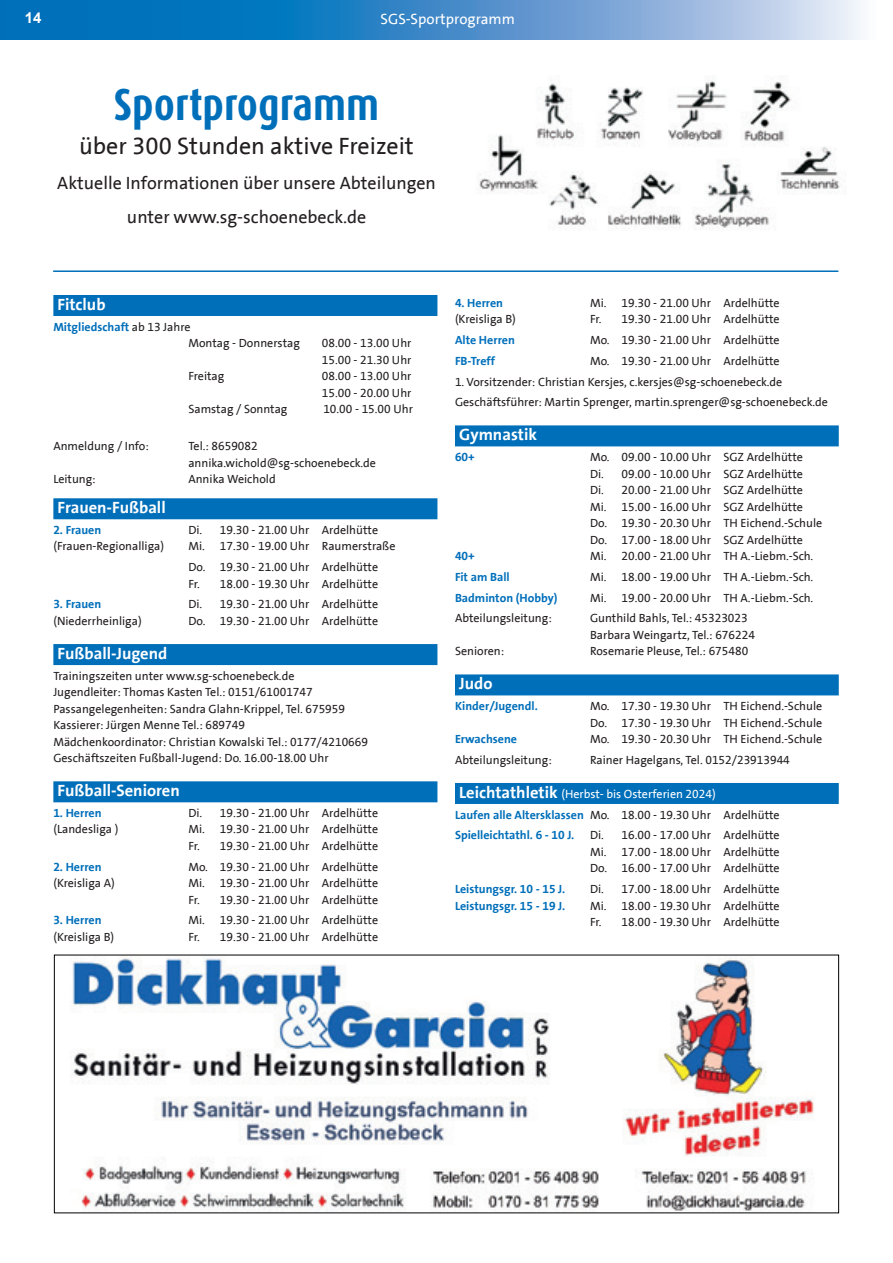
<style>
.page{position:relative;width:893px;height:1263px;background:#fff}
.page>*{position:absolute;margin:0;border:0;box-sizing:border-box;transform-origin:0 0}
.t1{font:700 45px "Dax Condensed";color:#006fba}
.t2{font:24px "The Sans Office";color:#231f20}
.t3{font:18px/34.5px "The Sans Office";color:#231f20;text-align:center}
.t4{font:700 16.5px "The Sans Office";color:#fff}
.Sportamagazin{font:15px "The Sans Office";color:#fff}
.t5{font:700 15px "Arial";color:#fff}
.t6{font:12px/16.5px "The Sans Office";color:#231f20}
.t7{font:700 12px "The Sans Office";color:#006fba}
.t8{font:12px "The Sans Office";color:#fff}
.s1{font-weight:700;color:#006fba}
.s2{font-weight:700;font-size:16.5px}
</style>
<div class="page">
<svg style="left:0;top:0;width:862px;height:40px;background:#4d95cd"></svg>
<img style="left:72px;top:958px;width:742px;height:253px">
<div style="left:53px;top:295px;width:384px;height:21px;background:#006fba"></div>
<div style="left:53px;top:498px;width:384px;height:21px;background:#006fba"></div>
<div style="left:53px;top:644px;width:384px;height:21px;background:#006fba"></div>
<div style="left:53px;top:781px;width:384px;height:21px;background:#006fba"></div>
<div style="left:455px;top:425px;width:384px;height:21px;background:#006fba"></div>
<div style="left:455px;top:674px;width:384px;height:21px;background:#006fba"></div>
<div style="left:455px;top:783px;width:384px;height:21px;background:#006fba"></div>
<img style="left:478px;top:80px;width:362px;height:149px">
<hr style="left:53px;top:270px;width:785px;height:2px;background:#006fba">
<p class="t5" style="left:25px;top:8px;width:18px">14</p>
<p class="Sportamagazin" style="left:381px;top:10px;width:136px">SGS-Sportprogramm</p>
<p class="t1" style="left:114px;top:79px;width:267px">Sportprogramm</p>
<p class="t2" style="left:79px;top:131px;width:336px">über 300 Stunden aktive Freizeit</p>
<p class="t3" style="left:57px;top:166px;width:380px">Aktuelle Informationen über unsere Abteilungen unter www.sg-schoenebeck.de</p>
<p class="t4" style="left:58px;top:294px;width:49px">Fitclub</p>
<p class="t6" style="left:188px;top:318px;width:113px;text-indent:-135px"><span class="s1">Mitgliedschaft</span> ab 13 Jahre<br>Montag - Donnerstag</p>
<p class="t6" style="left:322px;top:335px;width:91px">08.00 - 13.00 Uhr<br>15.00 - 21.30 Uhr</p>
<p class="t6" style="left:188px;top:368px;width:37px">Freitag</p>
<p class="t6" style="left:322px;top:368px;width:91px">08.00 - 13.00 Uhr<br>15.00 - 20.00 Uhr</p>
<p class="t6" style="left:188px;top:401px;width:101px">Samstag / Sonntag</p>
<p class="t6" style="left:323px;top:401px;width:91px">10.00 - 15.00 Uhr</p>
<p class="t6" style="left:53px;top:438px;width:97px">Anmeldung / Info:</p>
<p class="t6" style="left:188px;top:438px;width:189px">Tel.: 8659082 annika.wichold@sg-schoenebeck.de</p>
<p class="t6" style="left:53px;top:471px;width:44px">Leitung:</p>
<p class="t6" style="left:188px;top:471px;width:89px">Annika Weichold</p>
<p class="t4" style="left:58px;top:497px;width:110px">Frauen-Fußball</p>
<p class="t7" style="left:53px;top:522px;width:49px">2. Frauen</p>
<p class="t6" style="left:188px;top:522px;width:191px">Di. 19.30 - 21.00 Uhr Ardelhütte</p>
<p class="t6" style="left:53px;top:538px;width:112px">(Frauen-Regionalliga)</p>
<p class="t6" style="left:188px;top:538px;width:209px">Mi. 17.30 - 19.00 Uhr Raumerstraße</p>
<p class="t6" style="left:188px;top:559px;width:191px">Do. 19.30 - 21.00 Uhr Ardelhütte<br>Fr. 18.00 - 19.30 Uhr Ardelhütte</p>
<p class="t7" style="left:53px;top:597px;width:49px">3. Frauen</p>
<p class="t6" style="left:188px;top:596px;width:191px">Di. 19.30 - 21.00 Uhr Ardelhütte</p>
<p class="t6" style="left:53px;top:613px;width:90px">(Niederrheinliga)</p>
<p class="t6" style="left:188px;top:613px;width:191px">Do. 19.30 - 21.00 Uhr Ardelhütte</p>
<p class="t4" style="left:58px;top:643px;width:111px">Fußball-Jugend</p>
<p class="t6" style="left:53px;top:667px;width:316px">Trainingszeiten unter www.sg-schoenebeck.de<br>Jugendleiter: Thomas Kasten Tel.: 0151/61001747<br>Passangelegenheiten: Sandra Glahn-Krippel, Tel. 675959<br>Kassierer: Jürgen Menne Tel.: 689749<br>Mädchenkoordinator: Christian Kowalski Tel.: 0177/4210669<br>Geschäftszeiten Fußball-Jugend: Do. 16.00-18.00 Uhr</p>
<p class="t4" style="left:58px;top:780px;width:124px">Fußball-Senioren</p>
<p class="t7" style="left:53px;top:805px;width:50px">1. Herren</p>
<p class="t6" style="left:188px;top:805px;width:191px">Di. 19.30 - 21.00 Uhr Ardelhütte</p>
<p class="t6" style="left:53px;top:821px;width:67px">(Landesliga )</p>
<p class="t6" style="left:188px;top:821px;width:191px">Mi. 19.30 - 21.00 Uhr Ardelhütte<br>Fr. 19.30 - 21.00 Uhr Ardelhütte</p>
<p class="t7" style="left:53px;top:859px;width:50px">2. Herren</p>
<p class="t6" style="left:188px;top:858px;width:191px">Mo. 19.30 - 21.00 Uhr Ardelhütte</p>
<p class="t6" style="left:53px;top:875px;width:63px">(Kreisliga A)</p>
<p class="t6" style="left:188px;top:875px;width:191px">Mi. 19.30 - 21.00 Uhr Ardelhütte<br>Fr. 19.30 - 21.00 Uhr Ardelhütte</p>
<p class="t7" style="left:53px;top:913px;width:50px">3. Herren</p>
<p class="t6" style="left:188px;top:912px;width:191px">Mi. 19.30 - 21.00 Uhr Ardelhütte</p>
<p class="t6" style="left:53px;top:929px;width:62px">(Kreisliga B)</p>
<p class="t6" style="left:188px;top:929px;width:191px">Fr. 19.30 - 21.00 Uhr Ardelhütte</p>
<p class="t7" style="left:455px;top:295px;width:50px">4. Herren</p>
<p class="t6" style="left:590px;top:295px;width:191px">Mi. 19.30 - 21.00 Uhr Ardelhütte</p>
<p class="t6" style="left:455px;top:311px;width:62px">(Kreisliga B)</p>
<p class="t6" style="left:590px;top:311px;width:191px">Fr. 19.30 - 21.00 Uhr Ardelhütte</p>
<p class="t7" style="left:455px;top:332px;width:61px">Alte Herren</p>
<p class="t6" style="left:590px;top:332px;width:191px">Mo. 19.30 - 21.00 Uhr Ardelhütte</p>
<p class="t7" style="left:455px;top:353px;width:42px">FB-Treff</p>
<p class="t6" style="left:590px;top:353px;width:191px">Mo. 19.30 - 21.00 Uhr Ardelhütte</p>
<p class="t6" style="left:455px;top:373px;width:329px">1. Vorsitzender: Christian Kersjes, c.kersjes@sg-schoenebeck.de</p>
<p class="t6" style="left:455px;top:394px;width:374px">Geschäftsführer: Martin Sprenger, martin.sprenger@sg-schoenebeck.de</p>
<p class="t4" style="left:459px;top:424px;width:79px">Gymnastik</p>
<p class="t7" style="left:455px;top:449px;width:21px">60+</p>
<p class="t6" style="left:590px;top:449px;width:234px">Mo. 09.00 - 10.00 Uhr SGZ Ardelhütte<br>Di. 09.00 - 10.00 Uhr SGZ Ardelhütte<br>Di. 20.00 - 21.00 Uhr SGZ Ardelhütte Mi. 15.00 - 16.00 Uhr SGZ Ardelhütte Do. 19.30 - 20.30 Uhr TH Eichend.-Schule Do. 17.00 - 18.00 Uhr SGZ Ardelhütte</p>
<p class="t7" style="left:455px;top:548px;width:21px">40+</p>
<p class="t6" style="left:590px;top:548px;width:225px">Mi. 20.00 - 21.00 Uhr TH A.-Liebm.-Sch.</p>
<p class="t7" style="left:455px;top:569px;width:56px">Fit am Ball</p>
<p class="t6" style="left:590px;top:569px;width:225px">Mi. 18.00 - 19.00 Uhr TH A.-Liebm.-Sch.</p>
<p class="t7" style="left:455px;top:590px;width:104px">Badminton (Hobby)</p>
<p class="t6" style="left:590px;top:589px;width:225px">Mi. 19.00 - 20.00 Uhr TH A.-Liebm.-Sch.</p>
<p class="t6" style="left:455px;top:610px;width:98px">Abteilungsleitung:</p>
<p class="t6" style="left:590px;top:610px;width:166px">Gunthild Bahls, Tel.: 45323023<br>Barbara Weingartz, Tel.: 676224</p>
<p class="t6" style="left:455px;top:643px;width:51px">Senioren:</p>
<p class="t6" style="left:590px;top:643px;width:160px">Rosemarie Pleuse, Tel.: 675480</p>
<p class="t4" style="left:459px;top:673px;width:35px">Judo</p>
<p class="t7" style="left:455px;top:698px;width:84px">Kinder/Jugendl.</p>
<p class="t6" style="left:590px;top:698px;width:234px">Mo. 17.30 - 19.30 Uhr TH Eichend.-Schule<br>Do. 17.30 - 19.30 Uhr TH Eichend.-Schule</p>
<p class="t7" style="left:455px;top:731px;width:64px">Erwachsene</p>
<p class="t6" style="left:590px;top:731px;width:234px">Mo. 19.30 - 20.30 Uhr TH Eichend.-Schule</p>
<p class="t6" style="left:455px;top:752px;width:98px">Abteilungsleitung:</p>
<p class="t6" style="left:590px;top:752px;width:201px">Rainer Hagelgans, Tel. 0152/23913944</p>
<p class="t8" style="left:459px;top:786px;width:258px"><span class="s2">Leichtathletik</span> (Herbst- bis Osterferien 2024)</p>
<p class="t6" style="left:455px;top:806px;width:326px"><span class="s1">Laufen alle Altersklassen</span> Mo. 18.00 - 19.30 Uhr Ardelhütte</p>
<p class="t7" style="left:455px;top:828px;width:121px">Spielleichtathl. 6 - 10 J.</p>
<p class="t6" style="left:590px;top:827px;width:191px;text-align:justify">Di. 16.00 - 17.00 Uhr Ardelhütte Mi. 17.00 - 18.00 Uhr Ardelhütte Do. 16.00 - 17.00 Uhr Ardelhütte</p>
<p class="t7" style="left:455px;top:881px;width:112px">Leistungsgr. 10 - 15 J.</p>
<p class="t6" style="left:590px;top:881px;width:191px">Di. 17.00 - 18.00 Uhr Ardelhütte</p>
<p class="t7" style="left:455px;top:898px;width:112px">Leistungsgr. 15 - 19 J.</p>
<p class="t6" style="left:590px;top:897px;width:191px">Mi. 18.00 - 19.30 Uhr Ardelhütte<br>Fr. 18.00 - 19.30 Uhr Ardelhütte</p>
</div>
